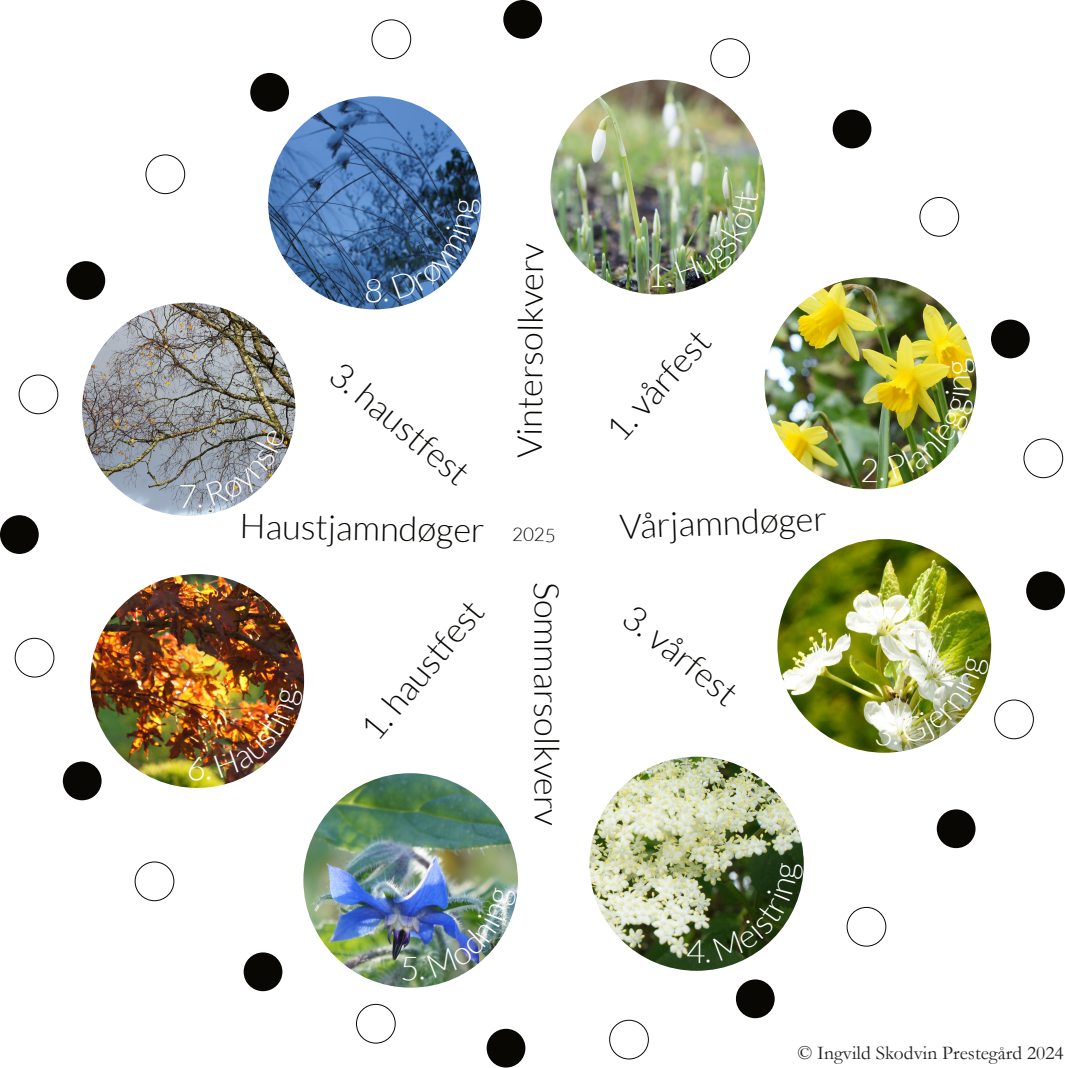
<style>
.page{position:relative;width:1065px;height:1068px;background:#fff}
.page>*{position:absolute;margin:0;border:0;box-sizing:border-box;transform-origin:0 0}
.t1{font:300 34.38px "Lato";letter-spacing:-.01em;color:#080704}
.t2{font:300 33px "Lato";color:#fff}
.t3{font:300 32.94px "Lato";color:#fff}
.t4{font:300 32.88px "Lato";color:#fff}
.t5{font:300 32.81px "Lato";color:#fff}
.t6{font:300 32.75px "Lato";color:#fff}
.t7{font:300 32.56px "Lato";color:#fff}
.t8{font:19.5px "Garamond";color:#231f20}
.t9{font:300 18.75px "Lato";color:#080704}
</style>
<div class="page">
<img style="left:777px;top:539px;width:214px;height:214px">
<img style="left:589px;top:757px;width:214px;height:214px">
<img style="left:303px;top:773px;width:215px;height:215px">
<img style="left:90px;top:574px;width:214px;height:214px">
<img style="left:82px;top:303px;width:213px;height:213px">
<img style="left:268px;top:96px;width:213px;height:213px">
<img style="left:764px;top:277px;width:212px;height:212px">
<img style="left:550px;top:80px;width:215px;height:214px">
<div style="left:832px;top:110px;width:39px;height:38px;background:#080704;border-radius:50%"></div>
<div style="left:710px;top:38px;width:40px;height:40px;border:1px solid #080704;border-radius:50%"></div>
<div style="left:990px;top:319px;width:39px;height:39px;background:#080704;border-radius:50%"></div>
<div style="left:919px;top:197px;width:40px;height:39px;border:1px solid #080704;border-radius:50%"></div>
<div style="left:1023px;top:439px;width:40px;height:39px;border:1px solid #080704;border-radius:50%"></div>
<div style="left:146px;top:155px;width:39px;height:39px;border:1px solid #080704;border-radius:50%"></div>
<div style="left:243px;top:952px;width:39px;height:39px;background:#080704;border-radius:50%"></div>
<div style="left:356px;top:1004px;width:39px;height:39px;border:1px solid #080704;border-radius:50%"></div>
<div style="left:486px;top:1029px;width:39px;height:38px;background:#080704;border-radius:50%"></div>
<div style="left:609px;top:1020px;width:39px;height:39px;border:1px solid #080704;border-radius:50%"></div>
<div style="left:736px;top:979px;width:38px;height:39px;background:#080704;border-radius:50%"></div>
<div style="left:846px;top:907px;width:40px;height:39px;border:1px solid #080704;border-radius:50%"></div>
<div style="left:503px;top:0;width:39px;height:39px;background:#080704;border-radius:50%"></div>
<div style="left:1026px;top:571px;width:39px;height:39px;background:#080704;border-radius:50%"></div>
<div style="left:936px;top:809px;width:39px;height:39px;background:#080704;border-radius:50%"></div>
<div style="left:994px;top:700px;width:39px;height:39px;border:1px solid #080704;border-radius:50%"></div>
<div style="left:63px;top:761px;width:39px;height:39px;background:#080704;border-radius:50%"></div>
<div style="left:135px;top:862px;width:39px;height:39px;border:1px solid #080704;border-radius:50%"></div>
<div style="left:0;top:515px;width:39px;height:39px;background:#080704;border-radius:50%"></div>
<div style="left:15px;top:638px;width:39px;height:39px;border:1px solid #080704;border-radius:50%"></div>
<div style="left:66px;top:261px;width:39px;height:39px;background:#080704;border-radius:50%"></div>
<div style="left:19px;top:375px;width:39px;height:39px;border:1px solid #080704;border-radius:50%"></div>
<div style="left:250px;top:73px;width:39px;height:39px;background:#080704;border-radius:50%"></div>
<div style="left:371px;top:20px;width:40px;height:39px;border:1px solid #080704;border-radius:50%"></div>
<img style="left:894px;top:656px;width:95px;height:89px">
<svg style="left:706px;top:862px;width:97px;height:101px"></svg>
<img style="left:421px;top:888px;width:96px;height:92px">
<img style="left:207px;top:687px;width:96px;height:93px">
<img style="left:199px;top:429px;width:86px;height:79px">
<svg style="left:385px;top:198px;width:96px;height:104px"></svg>
<img style="left:880px;top:391px;width:94px;height:90px">
<svg style="left:950px;top:358px;width:25px;height:18px"></svg>
<img style="left:668px;top:191px;width:90px;height:96px">
<p class="t6" style="left:178px;top:482px;width:21px">7</p>
<p class="t4" style="left:187px;top:754px;width:21px">6</p>
<p class="t6" style="left:364px;top:275px;width:21px">8</p>
<p class="t1" style="left:345px;top:357px;width:172px;rotate:40deg">3. haustfest</p>
<p class="t1" style="left:515px;top:458px;width:217px;rotate:-90deg">Vintersolkverv</p>
<p class="t2" style="left:647px;top:260px;width:21px">1</p>
<p class="t1" style="left:601px;top:425px;width:138px;rotate:-48deg">1. vårfest</p>
<p class="t1" style="left:240px;top:510px;width:247px;rotate:1deg">Haustjamndøger</p>
<p class="t1" style="left:619px;top:511px;width:209px;rotate:-2deg">Vårjamndøger</p>
<p class="t9" style="left:512px;top:526px;width:45px">2025</p>
<p class="t1" style="left:562px;top:581px;width:246px;rotate:90deg">Sommarsolkverv</p>
<p class="t1" style="left:356px;top:725px;width:171px;rotate:-50deg">1. haustfest</p>
<p class="t1" style="left:637px;top:600px;width:138px;rotate:39deg">3. vårfest</p>
<p class="t7" style="left:860px;top:455px;width:21px">2</p>
<p class="t5" style="left:873px;top:719px;width:21px">3</p>
<p class="t7" style="left:943px;top:392px;width:19px;rotate:-90deg">n</p>
<p class="t3" style="left:400px;top:953px;width:21px">5</p>
<p class="t4" style="left:686px;top:937px;width:21px">4</p>
<p class="t8" style="left:797px;top:1046px;width:268px">© Ingvild Skodvin Prestegård 2024</p>
</div>
